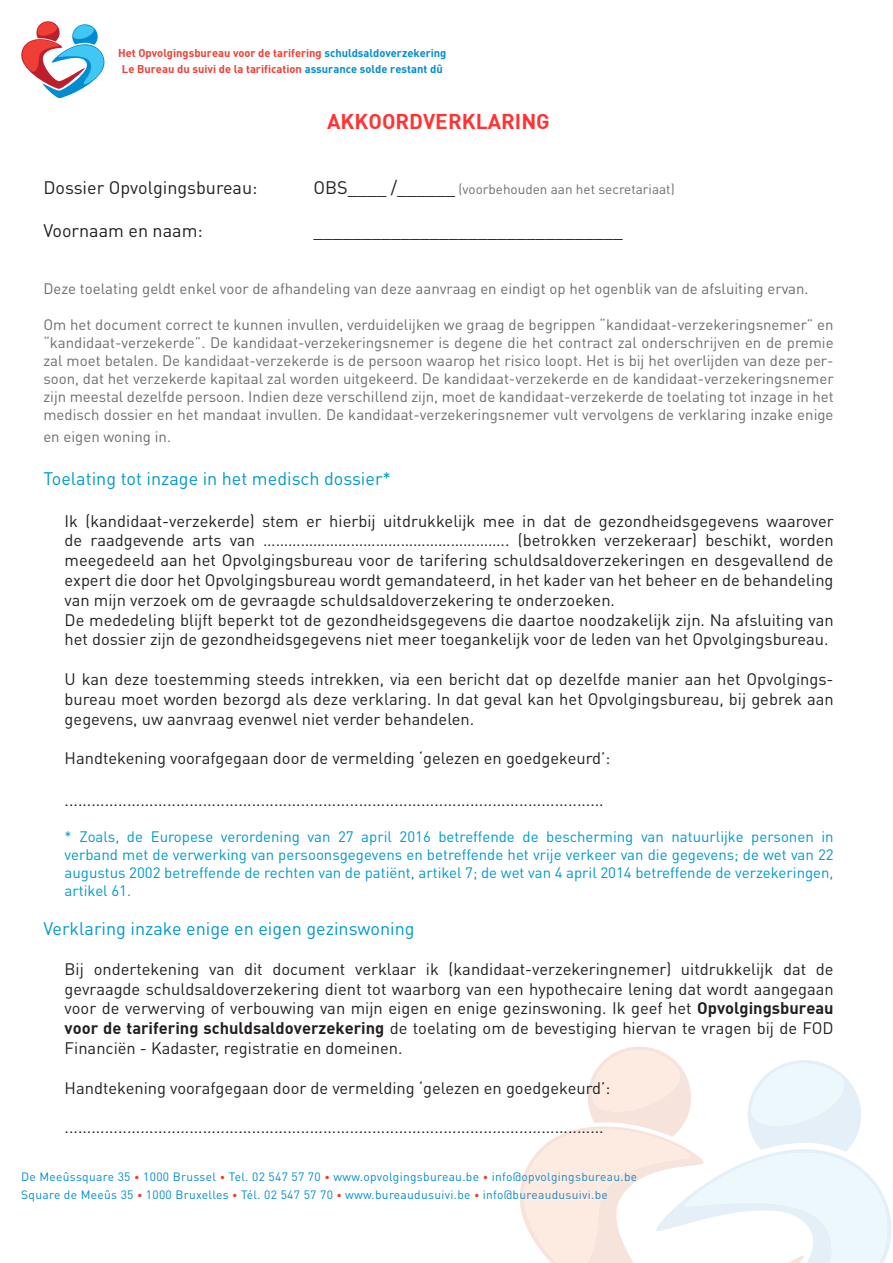
<style>
.page{position:relative;width:893px;height:1263px;background:#fff}
.page>*{position:absolute;margin:0;border:0;box-sizing:border-box;transform-origin:0 0}
.t1{font:21px "DIN Bold";color:#f33}
.t2{font:18px "DIN Pro";color:#09c}
.t3{font:18px "DIN Pro";color:#231f20}
.t4{font:16.5px/19.8px "DIN Pro";color:#231f20;text-align:justify}
.t5{font:15px/18px "DIN Pro";color:#6c6d70;text-align:justify}
.t6{font:15px/18px "DIN Pro";color:#09c;text-align:justify}
.t7{font:13.5px "DIN Pro";color:#6c6d70}
.t8{font:12px/18px "DIN Pro";letter-spacing:.025em;color:#008cd0}
.t9{font:11.1px/15.9px "DIN Bold";color:#ee3e35;text-align:center}
.s1{color:#008cd0}
.s2{font-size:18px;color:#231f20}
.s3{font-family:"DIN Bold"}
.s4{font-size:10.5px;color:#ee3e35}
.s5{color:#2087bd}
</style>
<div class="page">
<svg style="left:21px;top:21px;width:84px;height:77px"></svg>
<svg style="left:520px;top:1046px;width:372px;height:217px"></svg>
<p class="t9" style="left:118px;top:44px;width:330px">Het Opvolgingsbureau voor de tarifering <span class="s1">schuldsaldoverzekering<br></span>Le Bureau du suivi de la tarification <span class="s1">assurance solde restant dû</span></p>
<p class="t1" style="left:327px;top:107px;width:224px">AKKOORDVERKLARING</p>
<p class="t3" style="left:43px;top:175px;width:216px">Dossier Opvolgingsbureau:</p>
<p class="t7" style="left:313px;top:179px;width:363px"><span class="s2">OBS____ /______</span> (voorbehouden aan het secretariaat)</p>
<p class="t3" style="left:43px;top:218px;width:161px">Voornaam en naam:</p>
<p class="t3" style="left:313px;top:218px;width:311px">________________________________</p>
<p class="t5" style="left:43px;top:279px;width:767px">Deze toelating geldt enkel voor de afhandeling van deze aanvraag en eindigt op het ogenblik van de afsluiting ervan.</p>
<p class="t5" style="left:43px;top:315px;width:792px">Om het document correct te kunnen invullen, verduidelijken we graag de begrippen “kandidaat-verzekeringsnemer” en “kandidaat-verzekerde”. De kandidaat-verzekeringsnemer is degene die het contract zal onderschrijven en de premie zal moet betalen. De kandidaat-verzekerde is de persoon waarop het risico loopt. Het is bij het overlijden van deze per&shy;soon, dat het verzekerde kapitaal zal worden uitgekeerd. De kandidaat-verzekerde en de kandidaat-verzekeringsnemer zijn meestal dezelfde persoon. Indien deze verschillend zijn, moet de kandidaat-verzekerde de toelating tot inzage in het medisch dossier en het mandaat invullen. De kandidaat-verzekeringsnemer vult vervolgens de verklaring inzake enige</p>
<p class="t5" style="left:43px;top:427px;width:129px">en eigen woning in.</p>
<p class="t2" style="left:43px;top:466px;width:349px">Toelating tot inzage in het medisch dossier*</p>
<p class="t4" style="left:65px;top:510px;width:770px">Ik (kandidaat-verzekerde) stem er hierbij uitdrukkelijk mee in dat de gezondheidsgegevens waarover de raadgevende arts van ………………………………………………….. (betrokken verzekeraar) beschikt, worden meegedeeld aan het Opvolgingsbureau voor de tarifering schuldsaldoverzekeringen en desgevallend de expert die door het Opvolgingsbureau wordt gemandateerd, in het kader van het beheer en de behandeling van mijn verzoek om de gevraagde schuldsaldoverzekering te onderzoeken.</p>
<p class="t4" style="left:65px;top:609px;width:771px">De mededeling blijft beperkt tot de gezondheidsgegevens die daartoe noodzakelijk zijn. Na afsluiting van het dossier zijn de gezondheidsgegevens niet meer toegankelijk voor de leden van het Opvolgingsbureau.</p>
<p class="t4" style="left:65px;top:668px;width:771px">U kan deze toestemming steeds intrekken, via een bericht dat op dezelfde manier aan het Opvolgings&shy;bureau moet worden bezorgd als deze verklaring. In dat geval kan het Opvolgingsbureau, bij gebrek aan gegevens, uw aanvraag evenwel niet verder behandelen.</p>
<p class="t4" style="left:65px;top:748px;width:547px">Handtekening voorafgegaan door de vermelding ‘gelezen en goedgekeurd’:</p>
<p class="t4" style="left:65px;top:789px;width:541px">.........................................................................................................................</p>
<p class="t6" style="left:65px;top:826px;width:771px">* Zoals, de Europese verordening van 27 april 2016 betreffende de bescherming van natuurlijke personen in verband met de verwerking van persoonsgegevens en betreffende het vrije verkeer van die gegevens; de wet van 22 augustus 2002 betreffende de rechten van de patiënt, artikel 7; de wet van 4 april 2014 betreffende de verzekeringen, artikel 61.</p>
<p class="t2" style="left:43px;top:916px;width:373px">Verklaring inzake enige en eigen gezinswoning</p>
<p class="t4" style="left:65px;top:958px;width:770px">Bij ondertekening van dit document verklaar ik (kandidaat-verzekeringnemer) uitdrukkelijk dat de gevraagde schuldsaldoverzekering dient tot waarborg van een hypothecaire lening dat wordt aangegaan voor de verwerving of verbouwing van mijn eigen en enige gezinswoning. Ik geef het <span class="s3">Opvolgingsbureau voor de tarifering schuldsaldoverzekering</span> de toelating om de bevestiging hiervan te vragen bij de FOD Financiën - Kadaster, registratie en domeinen.</p>
<p class="t4" style="left:65px;top:1077px;width:547px">Handtekening voorafgegaan door de vermelding ‘gelezen en goedgekeurd’:</p>
<p class="t4" style="left:65px;top:1117px;width:541px">.........................................................................................................................</p>
<p class="t8" style="left:21px;top:1167px;width:617px">De Meeûssquare 35 <span class="s4">•</span> 1000 Brussel <span class="s4">•</span> Tel. 02 547 57 70 <span class="s4">•</span> www.opvolgingsbureau.be <span class="s4">•</span> <span class="s5">info@opvolgingsbureau.be<br></span>Square de Meeûs 35 <span class="s4">•</span> 1000 Bruxelles <span class="s4">•</span> Tél. 02 547 57 70 <span class="s4">•</span> www.bureaudusuivi.be <span class="s4">•</span> <span class="s5">info@bureaudusuivi.be</span></p>
</div>
